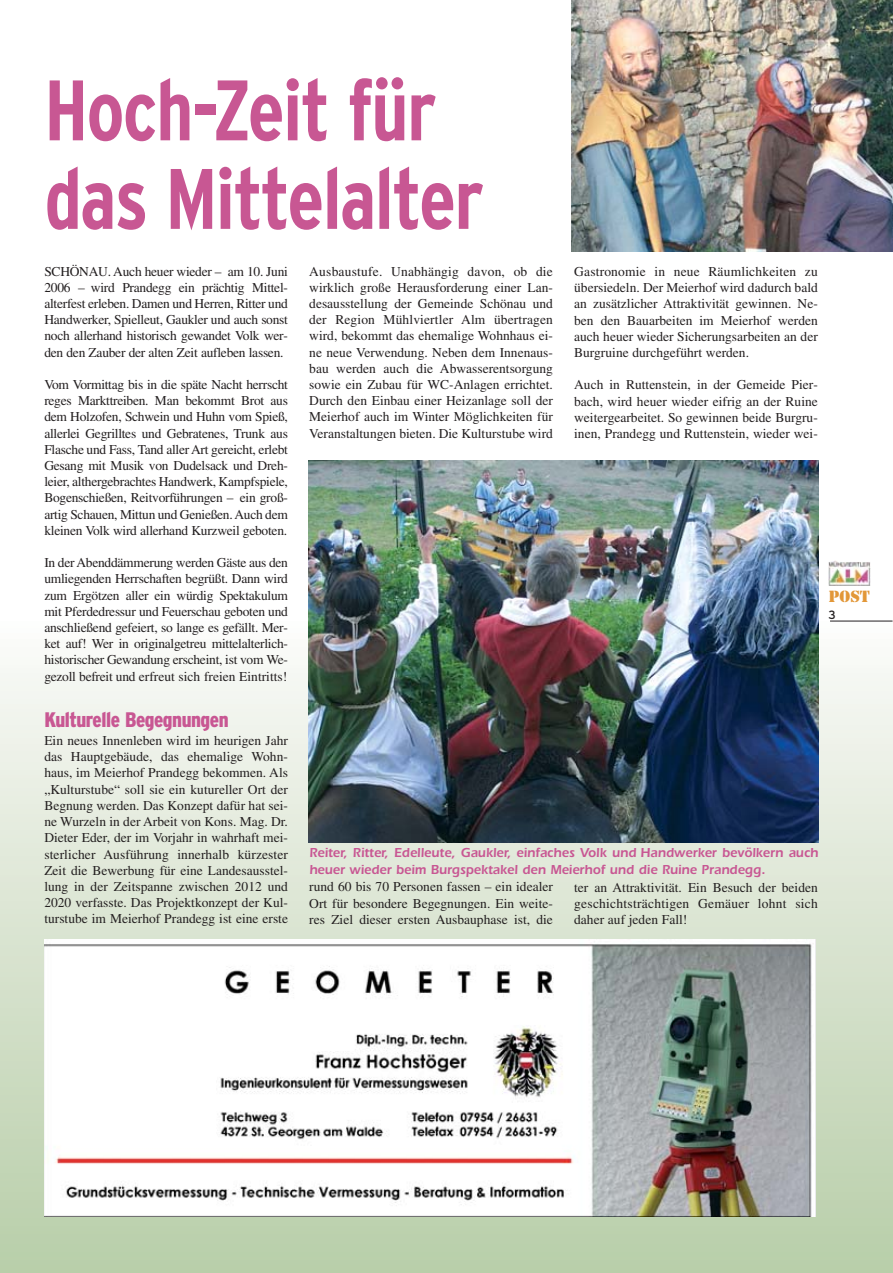
<style>
.page{position:relative;width:893px;height:1273px;background:#fff}
.page>*{position:absolute;margin:0;border:0;box-sizing:border-box;transform-origin:0 0}
.t1{font:700 condensed 85.5px/88.5px "Interstate";letter-spacing:-.02em;color:#c85793;scale:.95 1}
.t2{font:900 condensed 21px "Interstate";letter-spacing:-.02em;color:#c85793}
.t3{font:15.15px "Stencil";color:#e29738}
.t4{font:13.5px/16.2px "Times";color:#231f20;text-align:justify}
.t5{font:600 13.5px/16.2px "Itc Eras";color:#c85793;scale:.95 1}
.t6{font:12px "Interstate";color:#231f20}
</style>
<div class="page">
<img style="left:0;top:0;width:893px;height:1273px">
<h1 class="t1" style="left:44px;top:73px;width:464px">Hoch-Zeit für das Mittelalter</h1>
<p class="t4" style="left:44px;top:264px;width:245px">SCHÖNAU. Auch heuer wieder – am 10. Juni 2006 – wird Prandegg ein prächtig Mittel&shy;alterfest erleben. Damen und Herren, Ritter und Handwerker, Spielleut, Gaukler und auch sonst noch allerhand historisch gewandet Volk wer&shy;den den Zauber der alten Zeit aufleben lassen.</p>
<p class="t4" style="left:44px;top:377px;width:245px">Vom Vormittag bis in die späte Nacht herrscht reges Markttreiben. Man bekommt Brot aus dem Holzofen, Schwein und Huhn vom Spieß, allerlei Gegrilltes und Gebratenes, Trunk aus Flasche und Fass, Tand aller Art gereicht, erlebt Gesang mit Musik von Dudelsack und Dreh&shy;leier, althergebrachtes Handwerk, Kampfspiele, Bogenschießen, Reitvorführungen – ein groß&shy;artig Schauen, Mittun und Genießen. Auch dem kleinen Volk wird allerhand Kurzweil geboten.</p>
<p class="t4" style="left:44px;top:556px;width:245px">In der Abenddämmerung werden Gäste aus den umliegenden Herrschaften begrüßt. Dann wird zum Ergötzen aller ein würdig Spektakulum mit Pferdedressur und Feuerschau geboten und anschließend gefeiert, so lange es gefällt. Mer&shy;ket auf! Wer in originalgetreu mittelalterlich&shy;historischer Gewandung erscheint, ist vom We&shy;gezoll befreit und erfreut sich freien Eintritts!</p>
<h2 class="t2" style="left:44px;top:712px;width:186px">Kulturelle Begegnungen</h2>
<p class="t4" style="left:44px;top:733px;width:245px">Ein neues Innenleben wird im heurigen Jahr das Hauptgebäude, das ehemalige Wohn&shy;haus, im Meierhof Prandegg bekommen. Als „Kulturstube“ soll sie ein kutureller Ort der Begnung werden. Das Konzept dafür hat sei&shy;ne Wurzeln in der Arbeit von Kons. Mag. Dr.<br>Dieter Eder, der im Vorjahr in wahrhaft mei&shy;sterlicher Ausführung innerhalb kürzester Zeit die Bewerbung für eine Landesausstel&shy;lung in der Zeitspanne zwischen 2012 und 2020 verfasste. Das Projektkonzept der Kul&shy;turstube im Meierhof Prandegg ist eine erste</p>
<p class="t4" style="left:309px;top:264px;width:245px">Ausbaustufe. Unabhängig davon, ob die wirklich große Herausforderung einer Lan&shy;desausstellung der Gemeinde Schönau und der Region Mühlviertler Alm übertragen wird, bekommt das ehemalige Wohnhaus ei&shy;ne neue Verwendung. Neben dem Innenaus&shy;bau werden auch die Abwasserentsorgung sowie ein Zubau für WC-Anlagen errichtet.<br>Durch den Einbau einer Heizanlage soll der Meierhof auch im Winter Möglichkeiten für Veranstaltungen bieten. Die Kulturstube wird</p>
<p class="t4" style="left:574px;top:264px;width:245px">Gastronomie in neue Räumlichkeiten zu übersiedeln. Der Meierhof wird dadurch bald an zusätzlicher Attraktivität gewinnen. Ne&shy;ben den Bauarbeiten im Meierhof werden auch heuer wieder Sicherungsarbeiten an der Burgruine durchgeführt werden.</p>
<p class="t4" style="left:574px;top:378px;width:245px">Auch in Ruttenstein, in der Gemeide Pier&shy;bach, wird heuer wieder eifrig an der Ruine weitergearbeitet. So gewinnen beide Burgru&shy;inen, Prandegg und Ruttenstein, wieder wei-</p>
<p class="t3" style="left:828px;top:588px;width:43px">POST</p>
<p class="t6" style="left:828px;top:610px;width:9px">3</p>
<p class="t5" style="left:309px;top:846px;width:537px">Reiter, Ritter, Edelleute, Gaukler, einfaches Volk und Handwerker bevölkern auch heuer wieder beim Burgspektakel den Meierhof und die Ruine Prandegg.</p>
<p class="t4" style="left:309px;top:880px;width:245px">rund 60 bis 70 Personen fassen – ein idealer Ort für besondere Begegnungen. Ein weite&shy;res Ziel dieser ersten Ausbauphase ist, die</p>
<p class="t4" style="left:574px;top:880px;width:245px">ter an Attraktivität. Ein Besuch der beiden geschichtsträchtigen Gemäuer lohnt sich daher auf jeden Fall!</p>
</div>
